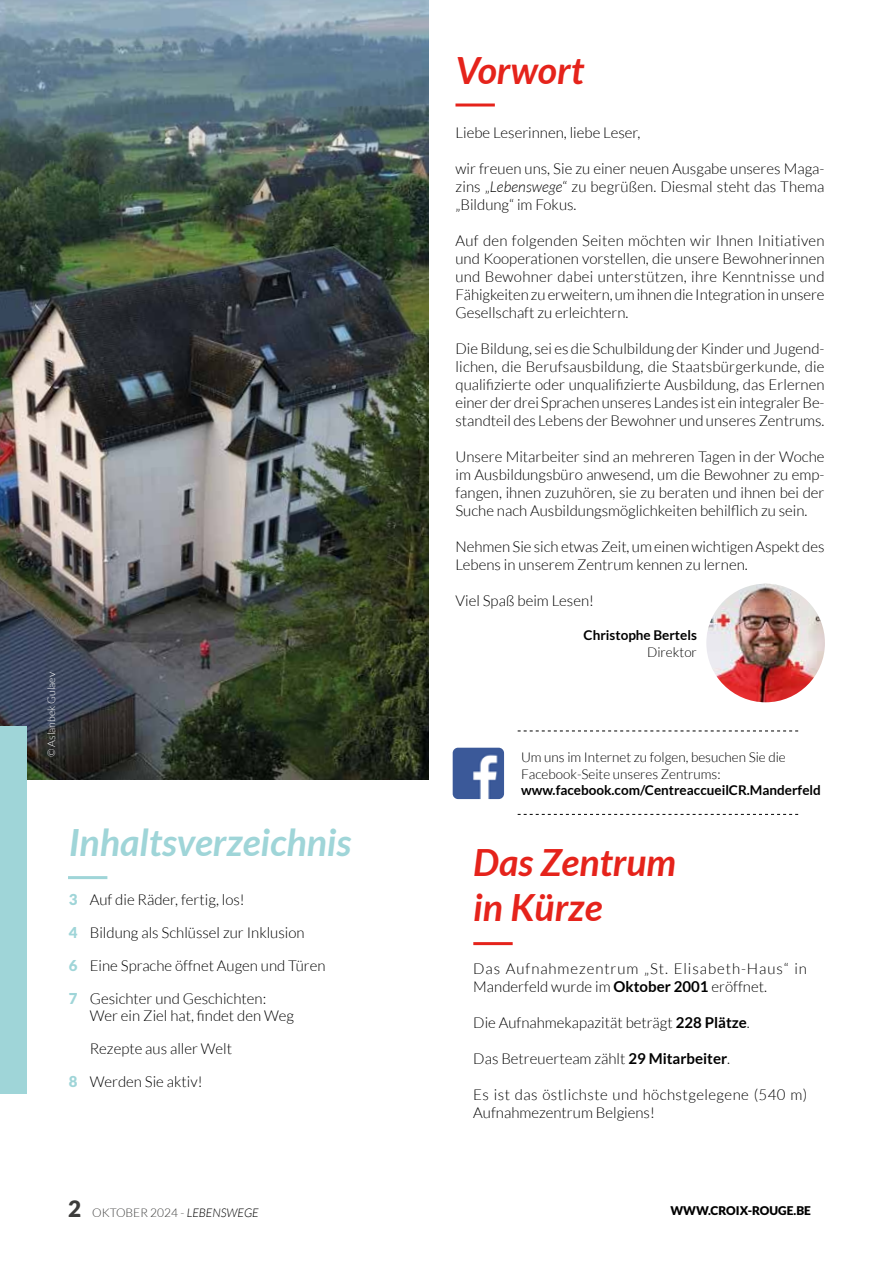
<style>
.page{position:relative;width:893px;height:1263px;background:#fff}
.page>*{position:absolute;margin:0;border:0;box-sizing:border-box;transform-origin:0 0}
.t1{font:italic 700 37.5px/45px "Lato";color:#e5231b}
.t2{font:italic 700 37.5px "Lato";color:#9fd5d8}
.t3{font:300 15px/18px "Lato";color:#000;text-align:justify}
.t4{font:300 15px/18px "Lato";letter-spacing:.06em;color:#000}
.t5{font:300 15px/18px "Lato";letter-spacing:.03em;color:#000}
.t6{font:300 13.5px/16.5px "Lato";color:#000}
.t7{font:700 13.5px "Lato";color:#000}
.t8{font:300 12px "Lato";color:#3c3c3b}
.t9{font:900 12px "Lato";color:#000}
.t10{font:300 10.5px "Lato";color:#fff}
.s1{font-weight:900;color:#9fd5d8}
.s2{font-style:italic}
.s3{font-weight:700}
.s4{font-weight:900;font-size:22.5px}
.s5{font-style:italic;color:#000}
</style>
<div class="page">
<img style="left:706px;top:584px;width:119px;height:118px;border-radius:59px">
<svg style="left:518px;top:731px;width:280px;height:1px"></svg>
<svg style="left:518px;top:814px;width:280px;height:1px"></svg>
<img style="left:453px;top:748px;width:51px;height:51px">
<hr style="left:455px;top:104px;width:40px;height:3px;background:#e5231b">
<hr style="left:68px;top:876px;width:39px;height:3px;background:#9fd5d8">
<img style="left:0;top:0;width:429px;height:780px">
<hr style="left:473px;top:942px;width:40px;height:3px;background:#e5231b">
<div style="left:0;top:726px;width:27px;height:368px;background:#9fd5d8"></div>
<p class="t10" style="left:46px;top:757px;width:86px;rotate:-90deg">© Aslanbek Gulaev</p>
<h1 class="t2" style="left:69px;top:820px;width:284px">Inhaltsverzeichnis</h1>
<p class="t3" style="left:69px;top:891px;width:178px"><span class="s1">3</span> Auf die Räder, fertig, los!</p>
<p class="t3" style="left:69px;top:924px;width:237px"><span class="s1">4</span> Bildung als Schlüssel zur Inklusion</p>
<p class="t3" style="left:69px;top:957px;width:258px"><span class="s1">6</span> Eine Sprache öffnet Augen und Türen</p>
<p class="t3" style="left:90px;top:990px;width:206px;line-height:16.5px;text-indent:-21px"><span class="s1">7</span> Gesichter und Geschichten:<br>Wer ein Ziel hat, findet den Weg</p>
<p class="t3" style="left:69px;top:1032px;width:165px;line-height:33px;text-indent:21px">Rezepte aus aller Welt<br><span class="s1">8</span> Werden Sie aktiv!</p>
<h1 class="t1" style="left:455px;top:49px;width:130px">Vorwort</h1>
<p class="t3" style="left:455px;top:124px;width:186px">Liebe Leserinnen, liebe Leser,</p>
<p class="t3" style="left:455px;top:160px;width:370px">wir freuen uns, Sie zu einer neuen Ausgabe unseres Maga&shy;zins „<span class="s2">Lebenswege</span>“ zu begrüßen. Diesmal steht das Thema „Bildung“ im Fokus.</p>
<p class="t3" style="left:455px;top:232px;width:371px">Auf den folgenden Seiten möchten wir Ihnen Initiativen und Kooperationen vorstellen, die unsere Bewohnerinnen und Bewohner dabei unterstützen, ihre Kenntnisse und Fähigkeiten zu erweitern, um ihnen die Integration in unsere Gesellschaft zu erleichtern.</p>
<p class="t3" style="left:455px;top:340px;width:371px">Die Bildung, sei es die Schulbildung der Kinder und Jugend&shy;lichen, die Berufsausbildung, die Staatsbürgerkunde, die qualifizierte oder unqualifizierte Ausbildung, das Erlernen einer der drei Sprachen unseres Landes ist ein integraler Be&shy;standteil des Lebens der Bewohner und unseres Zentrums.</p>
<p class="t3" style="left:455px;top:448px;width:370px">Unsere Mitarbeiter sind an mehreren Tagen in der Woche im Ausbildungsbüro anwesend, um die Bewohner zu emp&shy;fangen, ihnen zuzuhören, sie zu beraten und ihnen bei der Suche nach Ausbildungsmöglichkeiten behilflich zu sein.</p>
<p class="t3" style="left:455px;top:538px;width:370px">Nehmen Sie sich etwas Zeit, um einen wichtigen Aspekt des<br>Lebens in unserem Zentrum kennen zu lernen.</p>
<p class="t3" style="left:455px;top:592px;width:140px">Viel Spaß beim Lesen!</p>
<p class="t7" style="left:584px;top:628px;width:115px">Christophe Bertels</p>
<p class="t6" style="left:647px;top:644px;width:51px">Direktor</p>
<p class="t6" style="left:521px;top:749px;width:266px">Um uns im Internet zu folgen, besuchen Sie die<br>Facebook-Seite unseres Zentrums:</p>
<p class="t7" style="left:521px;top:783px;width:301px">www.facebook.com/CentreaccueilCR.Manderfeld</p>
<h1 class="t1" style="left:473px;top:841px;width:204px">Das Zentrum in Kürze</h1>
<p class="t4" style="left:473px;top:959px;width:335px">Das Aufnahmezentrum „St. Elisabeth-Haus“ in<br>Manderfeld wurde im <span class="s3">Oktober 2001</span> eröffnet.</p>
<p class="t3" style="left:473px;top:1013px;width:278px">Die Aufnahmekapazität beträgt <span class="s3">228 Plätze</span>.</p>
<p class="t3" style="left:473px;top:1049px;width:258px">Das Betreuerteam zählt <span class="s3">29 Mitarbeiter</span>.</p>
<p class="t5" style="left:473px;top:1085px;width:335px">Es ist das östlichste und höchstgelegene (540 m)<br>Aufnahmezentrum Belgiens!</p>
<p class="t8" style="left:68px;top:1206px;width:192px"><span class="s4">2</span> OKTOBER 2024 - <span class="s5">LEBENSWEGE</span></p>
<p class="t9" style="left:670px;top:1204px;width:142px">WWW.CROIX-ROUGE.BE</p>
</div>
